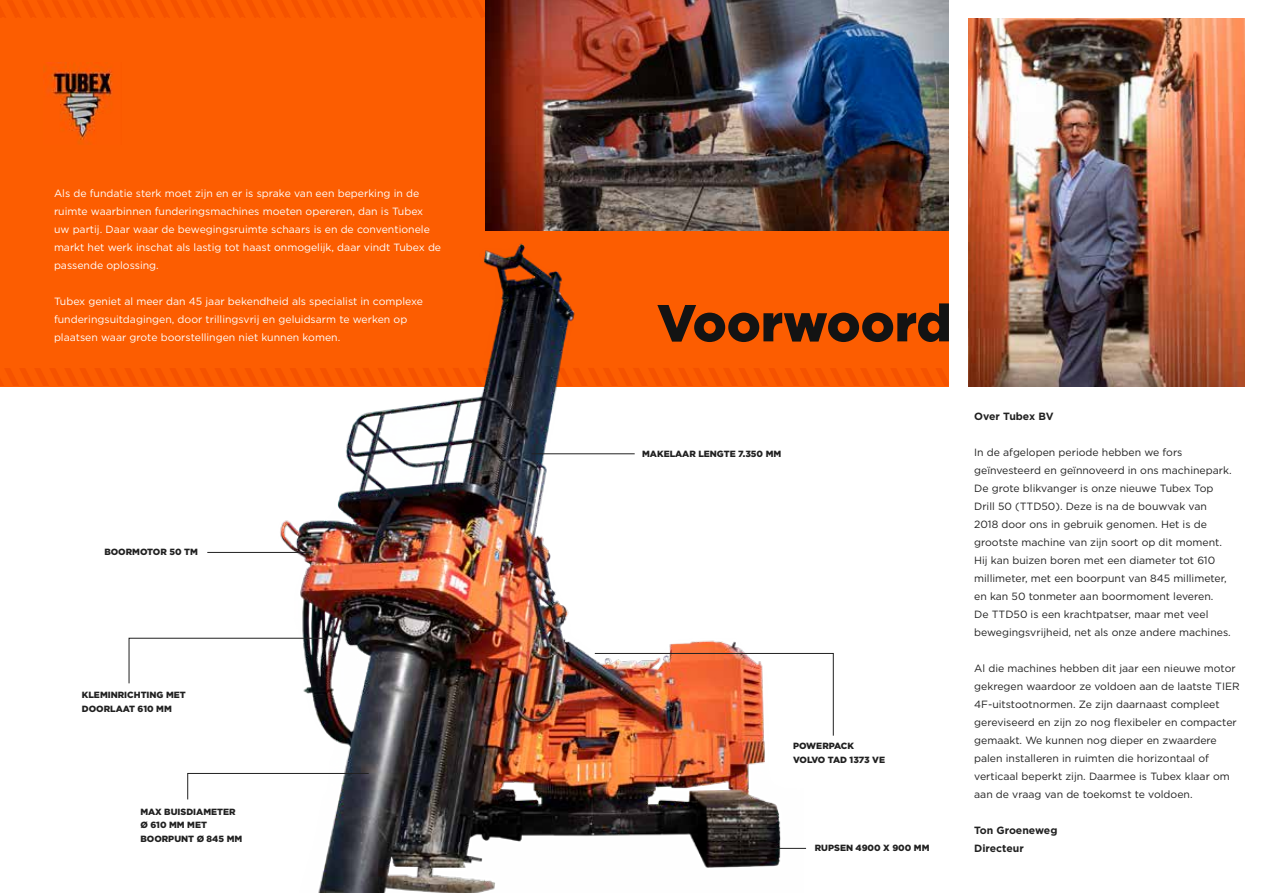
<style>
.page{position:relative;width:1263px;height:893px;background:#fff}
.page>*{position:absolute;margin:0;border:0;box-sizing:border-box;transform-origin:0 0}
.t1{font:900 52.05px "Gotham";color:#131313}
.t2{font:10.5px/18px "Gotham";color:#212121}
.t3{font:10.5px/18px "Gotham";color:#fff}
.t4{font:700 10.5px/18px "Gotham";color:#212121}
.t5{font:900 9px/13.5px "Gotham";color:#212121}
</style>
<div class="page">
<div style="left:0;top:0;width:948px;height:387px;background:#fc5d01"></div>
<img style="left:968px;top:19px;width:276px;height:368px">
<svg style="left:0;top:368px;width:948px;height:18px"></svg>
<img style="left:485px;top:0;width:463px;height:231px">
<img style="left:43px;top:62px;width:70px;height:82px">
<svg style="left:0;top:0;width:485px;height:17px"></svg>
<img style="left:257px;top:220px;width:547px;height:673px">
<hr style="left:207px;top:552px;width:106px;height:1px;background:#212121">
<svg style="left:187px;top:773px;width:182px;height:27px"></svg>
<svg style="left:129px;top:638px;width:197px;height:46px"></svg>
<hr style="left:745px;top:848px;width:61px;height:1px;background:#212121">
<img style="left:594px;top:653px;width:240px;height:83px">
<hr style="left:531px;top:454px;width:104px;height:1px;background:#212121">
<p class="t3" style="left:54px;top:184px;width:389px">Als de fundatie sterk moet zijn en er is sprake van een beperking in de ruimte waarbinnen funderingsmachines moeten opereren, dan is Tubex uw partij. Daar waar de bewegingsruimte schaars is en de conventionele markt het werk inschat als lastig tot haast onmogelijk, daar vindt Tubex de passende oplossing.</p>
<p class="t3" style="left:54px;top:292px;width:370px">Tubex geniet al meer dan 45 jaar bekendheid als specialist in complexe funderingsuitdagingen, door trillingsvrij en geluidsarm te werken op plaatsen waar grote boorstellingen niet kunnen komen.</p>
<p class="t5" style="left:104px;top:545px;width:95px">BOORMOTOR 50 TM</p>
<p class="t5" style="left:82px;top:688px;width:105px">KLEMINRICHTING MET<br>DOORLAAT 610 MM</p>
<p class="t5" style="left:140px;top:805px;width:103px">MAX BUISDIAMETER<br>Ø 610 MM MET<br>BOORPUNT Ø 845 MM</p>
<h1 class="t1" style="left:657px;top:287px;width:296px">Voorwoord</h1>
<p class="t5" style="left:642px;top:447px;width:141px">MAKELAAR LENGTE 7.350 MM</p>
<p class="t5" style="left:793px;top:739px;width:93px">POWERPACK<br>VOLVO TAD 1373 VE</p>
<p class="t5" style="left:815px;top:841px;width:116px">RUPSEN 4900 X 900 MM</p>
<p class="t4" style="left:974px;top:407px;width:81px">Over Tubex BV</p>
<p class="t2" style="left:974px;top:443px;width:259px">In de afgelopen periode hebben we fors geïnvesteerd en geïnnoveerd in ons machinepark.<br>De grote blikvanger is onze nieuwe Tubex Top Drill 50 (TTD50). Deze is na de bouwvak van 2018 door ons in gebruik genomen. Het is de grootste machine van zijn soort op dit moment.<br>Hij kan buizen boren met een diameter tot 610 millimeter, met een boorpunt van 845 millimeter, en kan 50 tonmeter aan boormoment leveren.<br>De TTD50 is een krachtpatser, maar met veel bewegingsvrijheid, net als onze andere machines.</p>
<p class="t2" style="left:974px;top:659px;width:267px">Al die machines hebben dit jaar een nieuwe motor gekregen waardoor ze voldoen aan de laatste TIER 4F-uitstootnormen. Ze zijn daarnaast compleet gereviseerd en zijn zo nog flexibeler en compacter gemaakt. We kunnen nog dieper en zwaardere palen installeren in ruimten die horizontaal of verticaal beperkt zijn. Daarmee is Tubex klaar om aan de vraag van de toekomst te voldoen.</p>
<p class="t4" style="left:974px;top:821px;width:85px">Ton Groeneweg<br>Directeur</p>
</div>
